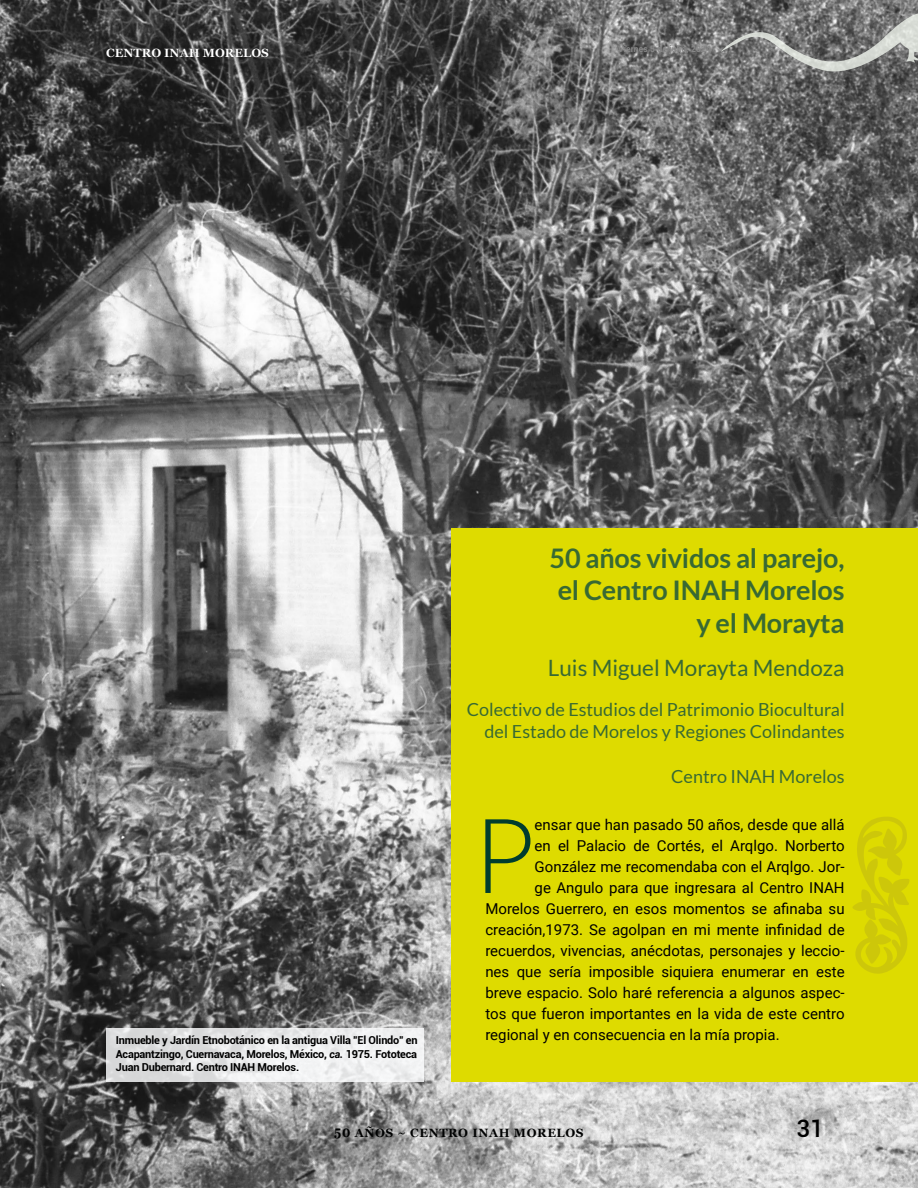
<style>
.page{position:relative;width:918px;height:1188px;background:#fff}
.page>*{position:absolute;margin:0;border:0;box-sizing:border-box;transform-origin:0 0}
.t1{font:300 104.1px "Lato";color:#003d2e}
.t2{font:700 27px/32.4px "Lato";letter-spacing:-.005em;color:#386933;text-align:right}
.t3{font:500 24px "Roboto";color:#000}
.t4{font:22.5px "Lato";color:#386933}
.t5{font:18px/22.5px "Lato";color:#386933;text-align:right}
.t6{font:15px "Roboto";color:#000}
.t7{font:700 12px "Georgia";letter-spacing:.05em;color:#010202}
.t8{font:700 12px "Georgia";color:#fff}
.t9{font:700 10.95px/13.5px "Roboto";letter-spacing:-.02em;color:#000;text-align:justify}
.t10{font:700 9px "Roboto";letter-spacing:.02em;color:#878787;scale:.94 1}
.s1{font-style:italic}
.s2{font-size:13.65px}
.s3{font-size:15.6px}
</style>
<div class="page">
<img style="left:0;top:0;width:918px;height:1188px">
<div style="left:451px;top:529px;width:467px;height:553px;background:#dedb00"></div>
<svg style="left:853px;top:817px;width:56px;height:157px"></svg>
<svg style="left:106px;top:1029px;width:318px;height:53px"></svg>
<svg style="left:721px;top:14px;width:197px;height:57px;background:#878886"></svg>
<p class="t8" style="left:106px;top:43px;width:164px">CENTRO INAH MORELOS</p>
<p class="t10" style="left:618px;top:43px;width:100px">Viernes 5 de julio, 2024</p>
<p class="t9" style="left:116px;top:1033px;width:303px">Inmueble y Jardín Etnobotánico en la antigua Villa "El Olindo" en Acapantzingo, Cuernavaca, Morelos, México, <span class="s1">ca.</span> 1975. Fototeca Juan Dubernard. Centro INAH Morelos.</p>
<h2 class="t2" style="left:550px;top:541px;width:296px">50 años vividos al parejo, el Centro INAH Morelos y el Morayta</h2>
<h3 class="t4" style="left:548px;top:655px;width:298px">Luis Miguel Morayta Mendoza</h3>
<p class="t5" style="left:467px;top:698px;width:379px">Colectivo de Estudios del Patrimonio Biocultural del Estado de Morelos y Regiones Colindantes</p>
<p class="t5" style="left:671px;top:766px;width:175px">Centro INAH Morelos</p>
<h1 class="t1" style="left:473px;top:800px;width:63px">P</h1>
<p class="t6" style="left:535px;top:814px;width:312px">ensar que han pasado 50 años, desde que allá</p>
<p class="t6" style="left:535px;top:835px;width:312px">en el Palacio de Cortés, el Arqlgo. Norberto</p>
<p class="t6" style="left:535px;top:856px;width:312px">González me recomendaba con el Arqlgo. Jor-</p>
<p class="t6" style="left:535px;top:877px;width:312px">ge Angulo para que ingresara al Centro INAH</p>
<p class="t6" style="left:485px;top:898px;width:361px">Morelos Guerrero, en esos momentos se afinaba su</p>
<p class="t6" style="left:485px;top:919px;width:361px">creación,1973. Se agolpan en mi mente infinidad de</p>
<p class="t6" style="left:485px;top:940px;width:361px">recuerdos, vivencias, anécdotas, personajes y leccio-</p>
<p class="t6" style="left:485px;top:961px;width:361px">nes que sería imposible siquiera enumerar en este</p>
<p class="t6" style="left:485px;top:982px;width:361px">breve espacio. Solo haré referencia a algunos aspec-</p>
<p class="t6" style="left:485px;top:1003px;width:361px">tos que fueron importantes en la vida de este centro</p>
<p class="t6" style="left:485px;top:1024px;width:296px">regional y en consecuencia en la mía propia.</p>
<p class="t7" style="left:334px;top:1124px;width:251px"><span class="s2">5</span><span class="s3">0</span> AÑOS ~ CENTRO INAH MORELOS</p>
<h3 class="t3" style="left:796px;top:1112px;width:29px">31</h3>
</div>
